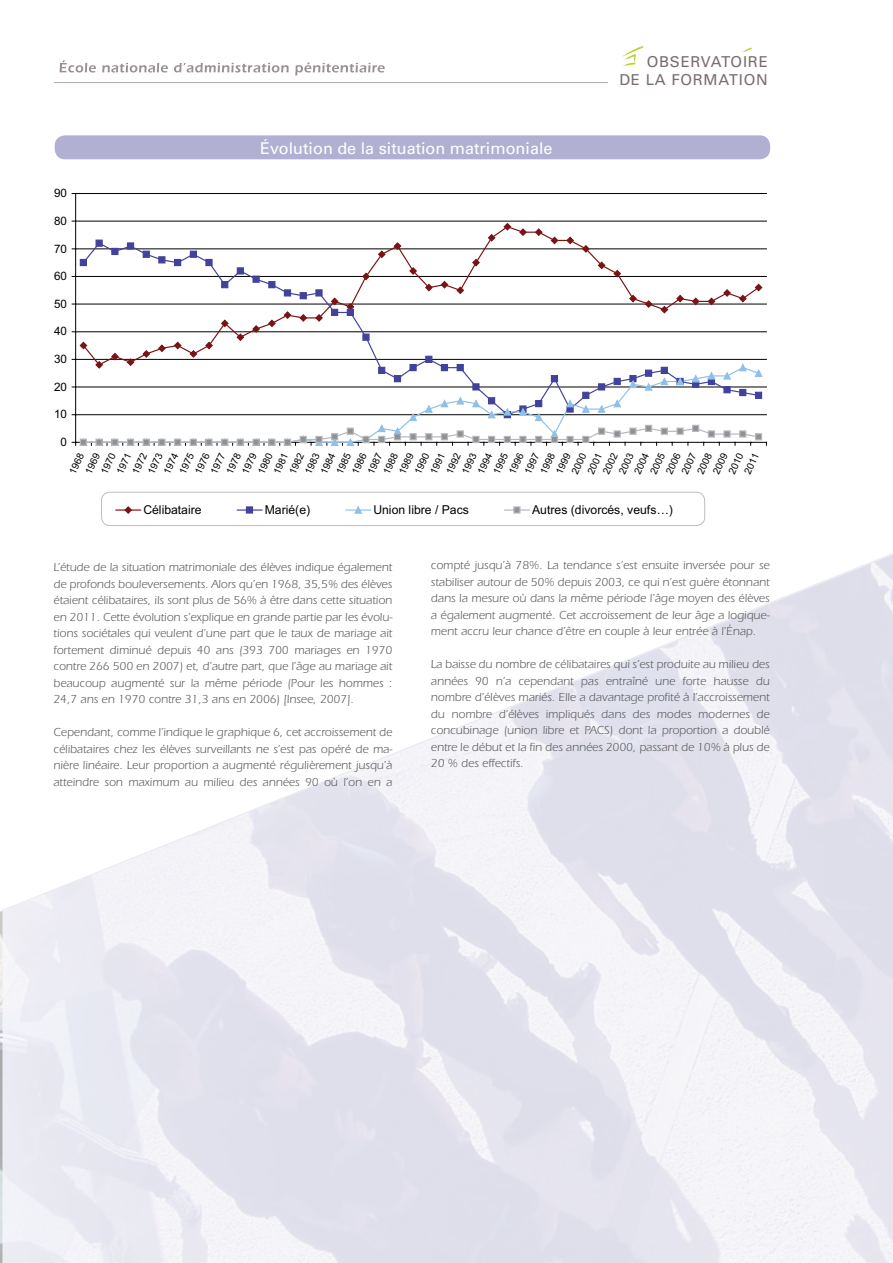
<style>
.page{position:relative;width:893px;height:1263px;background:#fff}
.page>*{position:absolute;margin:0;border:0;box-sizing:border-box;transform-origin:0 0}
.t1{font:16.2px "Univers";color:#fff}
.t2{font:15px/18px "Univers";letter-spacing:.095em;color:#796b71;text-align:right}
.t3{font:12.3px "Arial";color:#000}
.t4{font:12px/16.5px "Itc Eras";color:#58595b;text-align:justify}
.t5{font:11.7px "Arial";color:#000}
.t6{font:9.9px "Arial";color:#000}
</style>
<div class="page">
<div style="left:101px;top:492px;width:604px;height:34px;border:1px solid #bcbec0;border-radius:9px"></div>
<svg style="left:742px;top:47px;width:10px;height:5px"></svg>
<svg style="left:622px;top:46px;width:21px;height:20px"></svg>
<hr style="left:54px;top:82px;width:554px;height:1px;background:#b2a9ad">
<svg style="left:60px;top:60px;width:325px;height:15px"></svg>
<img style="left:0;top:555px;width:893px;height:708px">
<div style="left:55px;top:135px;width:715px;height:24px;background:#b1b0d2;border-radius:10px"></div>
<hr style="left:76px;top:193px;width:690px;height:1px;background:#000">
<hr style="left:75px;top:194px;width:1px;height:248px;background:#000">
<svg style="left:72px;top:221px;width:695px;height:224px"></svg>
<div style="left:284px;top:439px;width:7px;height:6px;border:1px solid #b6b8bc"></div>
<div style="left:300px;top:436px;width:7px;height:7px;background:#8f9195;border:1px solid #b6b8bc"></div>
<div style="left:315px;top:436px;width:8px;height:7px;background:#8f9195;border:1px solid #b6b8bc"></div>
<div style="left:331px;top:433px;width:7px;height:7px;background:#8f9195;border:1px solid #b6b8bc"></div>
<div style="left:347px;top:428px;width:7px;height:7px;background:#8f9195;border:1px solid #b6b8bc"></div>
<div style="left:362px;top:436px;width:8px;height:7px;background:#8f9195;border:1px solid #b6b8bc"></div>
<div style="left:378px;top:436px;width:7px;height:7px;background:#8f9195;border:1px solid #b6b8bc"></div>
<div style="left:394px;top:433px;width:7px;height:7px;background:#8f9195;border:1px solid #b6b8bc"></div>
<div style="left:409px;top:433px;width:8px;height:7px;background:#8f9195;border:1px solid #b6b8bc"></div>
<div style="left:425px;top:433px;width:7px;height:7px;background:#8f9195;border:1px solid #b6b8bc"></div>
<div style="left:441px;top:433px;width:7px;height:7px;background:#8f9195;border:1px solid #b6b8bc"></div>
<div style="left:457px;top:430px;width:7px;height:8px;background:#8f9195;border:1px solid #b6b8bc"></div>
<div style="left:472px;top:436px;width:8px;height:7px;background:#8f9195;border:1px solid #b6b8bc"></div>
<div style="left:488px;top:436px;width:7px;height:7px;background:#8f9195;border:1px solid #b6b8bc"></div>
<div style="left:504px;top:436px;width:7px;height:7px;background:#8f9195;border:1px solid #b6b8bc"></div>
<div style="left:519px;top:436px;width:8px;height:7px;background:#8f9195;border:1px solid #b6b8bc"></div>
<div style="left:535px;top:436px;width:7px;height:7px;background:#8f9195;border:1px solid #b6b8bc"></div>
<div style="left:551px;top:436px;width:7px;height:7px;background:#8f9195;border:1px solid #b6b8bc"></div>
<div style="left:566px;top:436px;width:8px;height:7px;background:#8f9195;border:1px solid #b6b8bc"></div>
<div style="left:582px;top:436px;width:7px;height:7px;background:#8f9195;border:1px solid #b6b8bc"></div>
<div style="left:598px;top:428px;width:7px;height:7px;background:#8f9195;border:1px solid #b6b8bc"></div>
<div style="left:614px;top:430px;width:7px;height:8px;background:#8f9195;border:1px solid #b6b8bc"></div>
<div style="left:629px;top:428px;width:7px;height:7px;background:#8f9195;border:1px solid #b6b8bc"></div>
<div style="left:645px;top:425px;width:7px;height:7px;background:#8f9195;border:1px solid #b6b8bc"></div>
<div style="left:661px;top:428px;width:7px;height:7px;background:#8f9195;border:1px solid #b6b8bc"></div>
<div style="left:676px;top:428px;width:8px;height:7px;background:#8f9195;border:1px solid #b6b8bc"></div>
<div style="left:692px;top:425px;width:7px;height:7px;background:#8f9195;border:1px solid #b6b8bc"></div>
<div style="left:708px;top:430px;width:7px;height:8px;background:#8f9195;border:1px solid #b6b8bc"></div>
<div style="left:723px;top:430px;width:8px;height:8px;background:#8f9195;border:1px solid #b6b8bc"></div>
<div style="left:739px;top:430px;width:7px;height:8px;background:#8f9195;border:1px solid #b6b8bc"></div>
<div style="left:755px;top:433px;width:7px;height:7px;background:#8f9195;border:1px solid #b6b8bc"></div>
<hr style="left:116px;top:509px;width:25px;height:2px;background:#7b1214">
<svg style="left:123px;top:506px;width:10px;height:8px"></svg>
<hr style="left:237px;top:509px;width:25px;height:2px;background:#41429b">
<div style="left:246px;top:506px;width:7px;height:8px;background:#41429b;border:1px solid #41429b"></div>
<hr style="left:346px;top:509px;width:25px;height:2px;background:#8fc0e8">
<svg style="left:353px;top:506px;width:10px;height:8px"></svg>
<hr style="left:505px;top:509px;width:24px;height:2px;background:#b6b8bc">
<div style="left:513px;top:506px;width:7px;height:8px;background:#8f9195;border:1px solid #b6b8bc"></div>
<p class="t5" style="left:54px;top:185px;width:14px">90</p>
<p class="t5" style="left:54px;top:213px;width:14px">80</p>
<p class="t5" style="left:54px;top:241px;width:14px">70</p>
<p class="t5" style="left:54px;top:268px;width:14px">60</p>
<p class="t5" style="left:54px;top:296px;width:14px">50</p>
<p class="t5" style="left:54px;top:324px;width:14px">40</p>
<p class="t5" style="left:54px;top:351px;width:14px">30</p>
<p class="t5" style="left:54px;top:379px;width:14px">20</p>
<p class="t5" style="left:54px;top:407px;width:14px">10</p>
<p class="t5" style="left:60px;top:434px;width:8px">0</p>
<h1 class="t1" style="left:260px;top:139px;width:294px">évolution de la situation matrimoniale</h1>
<p class="t2" style="left:619px;top:52px;width:150px">observatoire<br>de la formation</p>
<p class="t6" style="left:66px;top:471px;width:24px;rotate:-65deg">1968</p>
<p class="t6" style="left:82px;top:471px;width:24px;rotate:-65deg">1969</p>
<p class="t6" style="left:98px;top:471px;width:24px;rotate:-65deg">1970</p>
<p class="t6" style="left:113px;top:471px;width:24px;rotate:-65deg">1971</p>
<p class="t6" style="left:129px;top:471px;width:24px;rotate:-65deg">1972</p>
<p class="t6" style="left:145px;top:471px;width:24px;rotate:-65deg">1973</p>
<p class="t6" style="left:160px;top:471px;width:24px;rotate:-65deg">1974</p>
<p class="t6" style="left:176px;top:471px;width:24px;rotate:-65deg">1975</p>
<p class="t6" style="left:192px;top:471px;width:24px;rotate:-65deg">1976</p>
<p class="t6" style="left:208px;top:471px;width:24px;rotate:-65deg">1977</p>
<p class="t6" style="left:223px;top:471px;width:24px;rotate:-65deg">1978</p>
<p class="t6" style="left:239px;top:471px;width:24px;rotate:-65deg">1979</p>
<p class="t6" style="left:255px;top:471px;width:24px;rotate:-65deg">1980</p>
<p class="t6" style="left:270px;top:471px;width:24px;rotate:-65deg">1981</p>
<p class="t6" style="left:286px;top:471px;width:24px;rotate:-65deg">1982</p>
<p class="t6" style="left:302px;top:471px;width:24px;rotate:-65deg">1983</p>
<p class="t6" style="left:317px;top:471px;width:24px;rotate:-65deg">1984</p>
<p class="t6" style="left:333px;top:471px;width:24px;rotate:-65deg">1985</p>
<p class="t6" style="left:349px;top:471px;width:24px;rotate:-65deg">1986</p>
<p class="t6" style="left:364px;top:471px;width:24px;rotate:-65deg">1987</p>
<p class="t6" style="left:380px;top:471px;width:24px;rotate:-65deg">1988</p>
<p class="t6" style="left:396px;top:471px;width:24px;rotate:-65deg">1989</p>
<p class="t6" style="left:412px;top:471px;width:24px;rotate:-65deg">1990</p>
<p class="t6" style="left:427px;top:471px;width:24px;rotate:-65deg">1991</p>
<p class="t6" style="left:443px;top:471px;width:24px;rotate:-65deg">1992</p>
<p class="t6" style="left:459px;top:471px;width:24px;rotate:-65deg">1993</p>
<p class="t6" style="left:474px;top:471px;width:24px;rotate:-65deg">1994</p>
<p class="t6" style="left:490px;top:471px;width:24px;rotate:-65deg">1995</p>
<p class="t6" style="left:506px;top:471px;width:24px;rotate:-65deg">1996</p>
<p class="t6" style="left:521px;top:471px;width:24px;rotate:-65deg">1997</p>
<p class="t6" style="left:537px;top:471px;width:24px;rotate:-65deg">1998</p>
<p class="t6" style="left:553px;top:471px;width:24px;rotate:-65deg">1999</p>
<p class="t6" style="left:569px;top:471px;width:24px;rotate:-65deg">2000</p>
<p class="t6" style="left:584px;top:471px;width:24px;rotate:-65deg">2001</p>
<p class="t6" style="left:600px;top:471px;width:24px;rotate:-65deg">2002</p>
<p class="t6" style="left:616px;top:471px;width:24px;rotate:-65deg">2003</p>
<p class="t6" style="left:631px;top:471px;width:24px;rotate:-65deg">2004</p>
<p class="t6" style="left:647px;top:471px;width:24px;rotate:-65deg">2005</p>
<p class="t6" style="left:663px;top:471px;width:24px;rotate:-65deg">2006</p>
<p class="t6" style="left:678px;top:471px;width:24px;rotate:-65deg">2007</p>
<p class="t6" style="left:694px;top:471px;width:24px;rotate:-65deg">2008</p>
<p class="t6" style="left:710px;top:471px;width:24px;rotate:-65deg">2009</p>
<p class="t6" style="left:725px;top:471px;width:24px;rotate:-65deg">2010</p>
<p class="t6" style="left:741px;top:471px;width:24px;rotate:-65deg">2011</p>
<p class="t3" style="left:143px;top:502px;width:60px">Célibataire</p>
<p class="t3" style="left:265px;top:502px;width:47px">Marié(e)</p>
<p class="t3" style="left:373px;top:502px;width:97px">Union libre / Pacs</p>
<p class="t3" style="left:532px;top:502px;width:142px">Autres (divorcés, veufs…)</p>
<p class="t4" style="left:54px;top:559px;width:340px">L’étude de la situation matrimoniale des élèves indique également de profonds bouleversements. Alors qu’en 1968, 35,5% des élèves étaient célibataires, ils sont plus de 56% à être dans cette situation en 2011. Cette évolution s’explique en grande partie par les évolu&shy;tions sociétales qui veulent d’une part que le taux de mariage ait fortement diminué depuis 40 ans (393 700 mariages en 1970 contre 266 500 en 2007) et, d’autre part, que l’âge au mariage ait beaucoup augmenté sur la même période (Pour les hommes :<br>24,7 ans en 1970 contre 31,3 ans en 2006) [Insee, 2007].</p>
<p class="t4" style="left:54px;top:724px;width:340px">Cependant, comme l’indique le graphique 6, cet accroissement de célibataires chez les élèves surveillants ne s’est pas opéré de ma&shy;nière linéaire. Leur proportion a augmenté régulièrement jusqu’à atteindre son maximum au milieu des années 90 où l’on en a</p>
<p class="t4" style="left:431px;top:557px;width:340px">compté jusqu’à 78%. La tendance s’est ensuite inversée pour se stabiliser autour de 50% depuis 2003, ce qui n’est guère étonnant dans la mesure où dans la même période l’âge moyen des élèves a également augmenté. Cet accroissement de leur âge a logique&shy;ment accru leur chance d’être en couple à leur entrée à l’Énap.</p>
<p class="t4" style="left:431px;top:656px;width:340px">La baisse du nombre de célibataires qui s’est produite au milieu des années 90 n’a cependant pas entraîné une forte hausse du nombre d’élèves mariés. Elle a davantage profité à l’accroissement du nombre d’élèves impliqués dans des modes modernes de concubinage (union libre et PACS) dont la proportion a doublé entre le début et la fin des années 2000, passant de 10% à plus de 20 % des effectifs.</p>
</div>
